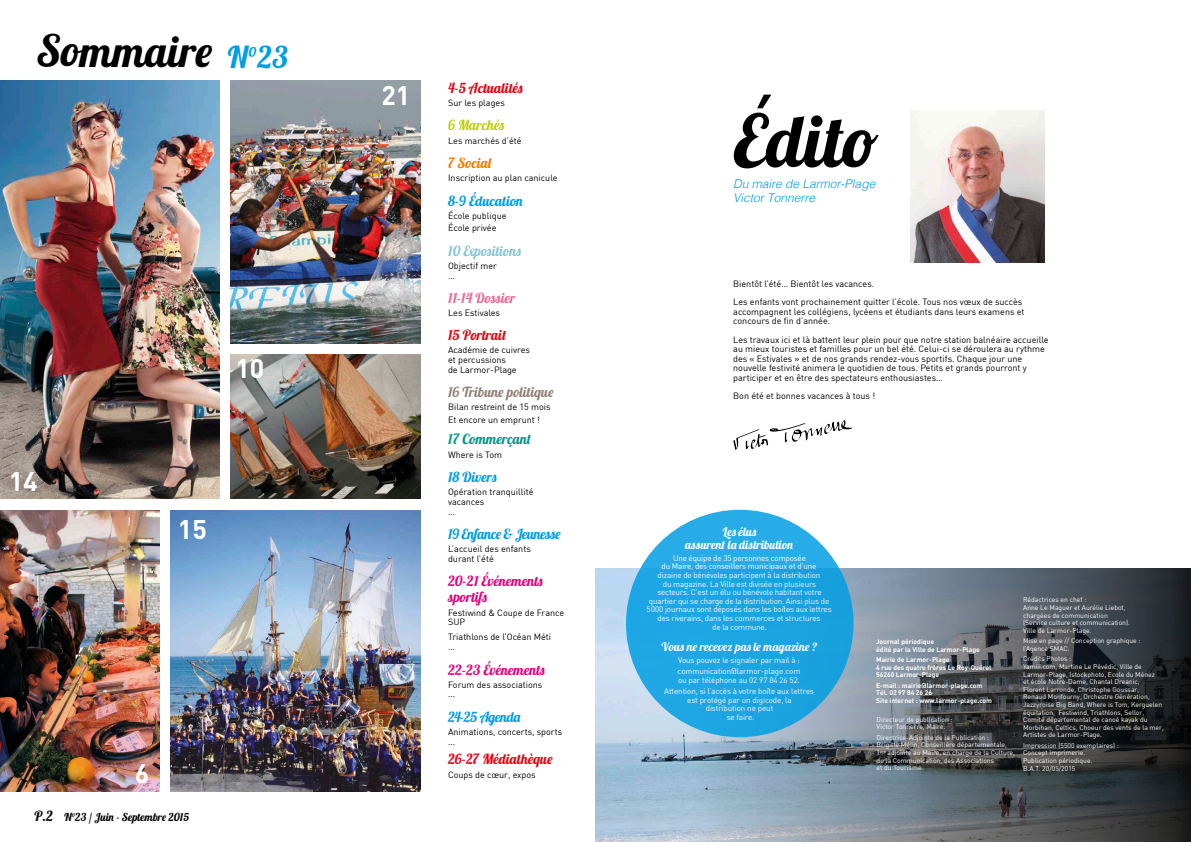
<style>
.page{position:relative;width:1191px;height:842px;background:#fff}
.page>*{position:absolute;margin:0;border:0;box-sizing:border-box;transform-origin:0 0}
.t1{font:72.5px "Lobster 1.4";letter-spacing:.025em;color:#000}
.t2{font:43.3px "Lobster 1.4";letter-spacing:.05em;color:#000}
.t3{font:700 26.7px "DIN";color:#fff}
.t4{font:14px/16px "Lobster 1.4";letter-spacing:.015em;color:#e5007d}
.t5{font:14px "Lobster 1.4";color:#009ee3}
.t6{font:14px "Lobster 1.4";color:#e30512}
.t7{font:14px "Lobster 1.4";color:#918078}
.t8{font:14px "Lobster 1.4";letter-spacing:.045em;color:#e30512}
.t9{font:14px "Lobster 1.4";letter-spacing:.01em;color:#89c6d7}
.t10{font:14px "Lobster 1.4";letter-spacing:.045em;color:#009ee3}
.t11{font:14px "Lobster 1.4";letter-spacing:.02em;color:#ec6992}
.t12{font:14px "Lobster 1.4";letter-spacing:.03em;color:#00988c}
.t13{font:14px "Lobster 1.4";letter-spacing:.03em;color:#becf0b}
.t14{font:14px "Lobster 1.4";letter-spacing:.045em;color:#ef7d00}
.t15{font:12px/13px "Lobster 1.4";color:#fff;text-align:center}
.t16{font:italic 300 12px/14.4px "Helvetica";color:#009ee3}
.t17{font:11px "Lobster 1.4";color:#000}
.t18{font:9px/9.6px "DIN";color:#000}
.t19{font:8px/8.6px "DIN";letter-spacing:-.02em;color:#fff;text-align:center}
.t20{font:6.8px/7.6px "DIN";color:#fff}
.t21{font:700 6.7px/7.6px "DIN";color:#fff}
.s1{font-size:30.1px;color:#009ee3}
.s2{font-size:14px}
</style>
<div class="page">
<img style="left:230px;top:354px;width:190px;height:145px">
<img style="left:0;top:510px;width:159px;height:282px">
<img style="left:230px;top:80px;width:190px;height:263px">
<img style="left:0;top:80px;width:219px;height:419px">
<img style="left:171px;top:510px;width:249px;height:282px">
<img style="left:595px;top:569px;width:95px;height:273px">
<svg style="left:690px;top:569px;width:501px;height:273px;background:#586169"></svg>
<img style="left:911px;top:110px;width:133px;height:153px">
<svg style="left:733px;top:420px;width:119px;height:30px"></svg>
<div style="left:626px;top:510px;width:227px;height:227px;background:#1ca6e3;border-radius:50%"></div>
<h2 class="t2" style="left:37px;top:23px;width:253px">Sommaire <span class="s1">N°23</span></h2>
<h3 class="t3" style="left:9px;top:464px;width:30px">14</h3>
<h3 class="t3" style="left:235px;top:351px;width:30px">10</h3>
<h3 class="t3" style="left:178px;top:512px;width:30px">15</h3>
<h3 class="t3" style="left:135px;top:756px;width:16px">6</h3>
<p class="t17" style="left:35px;top:810px;width:156px"><span class="s2">P.2</span> N°23 / Juin - Septembre 2015</p>
<h3 class="t3" style="left:381px;top:78px;width:30px">21</h3>
<h3 class="t8" style="left:448px;top:79px;width:76px">4-5 Actualités</h3>
<p class="t18" style="left:448px;top:98px;width:58px">Sur les plages</p>
<h3 class="t13" style="left:448px;top:116px;width:57px">6 Marchés</h3>
<p class="t18" style="left:448px;top:135px;width:75px">Les marchés d’été</p>
<h3 class="t14" style="left:448px;top:154px;width:45px">7 Social</h3>
<p class="t18" style="left:448px;top:173px;width:111px">Inscription au plan canicule</p>
<h3 class="t10" style="left:448px;top:192px;width:76px">8-9 Éducation</h3>
<p class="t18" style="left:448px;top:209px;width:60px;line-height:12.4px">École publique<br>École privée</p>
<h3 class="t9" style="left:448px;top:242px;width:74px">10 Expositions</h3>
<p class="t18" style="left:448px;top:261px;width:51px">Objectif mer ...</p>
<h3 class="t11" style="left:448px;top:289px;width:69px">11-14 Dossier</h3>
<p class="t18" style="left:448px;top:307px;width:54px">Les Estivales</p>
<h3 class="t6" style="left:448px;top:326px;width:60px">15 Portrait</h3>
<p class="t18" style="left:448px;top:345px;width:83px">Académie de cuivres et percussions<br>de Larmor-Plage</p>
<h3 class="t7" style="left:448px;top:383px;width:107px">16 Tribune politique</h3>
<p class="t18" style="left:448px;top:401px;width:104px;line-height:12.4px">Bilan restreint de 15 mois<br>Et encore un emprunt !</p>
<h3 class="t12" style="left:448px;top:430px;width:85px">17 Commerçant</h3>
<p class="t18" style="left:448px;top:449px;width:55px">Where is Tom</p>
<h3 class="t5" style="left:448px;top:468px;width:50px">18 Divers</h3>
<p class="t18" style="left:448px;top:487px;width:87px">Opération tranquillité vacances<br>...</p>
<h3 class="t5" style="left:448px;top:525px;width:114px">19 Enfance &amp; Jeunesse</h3>
<p class="t18" style="left:448px;top:544px;width:84px">L’accueil des enfants durant l’été</p>
<h3 class="t4" style="left:448px;top:573px;width:96px">20-21 Événements sportifs</h3>
<p class="t18" style="left:448px;top:607px;width:118px">Festiwind &amp; Coupe de France<br>SUP</p>
<p class="t18" style="left:448px;top:632px;width:105px">Triathlons de l’Océan Méti ...</p>
<h3 class="t4" style="left:448px;top:661px;width:98px">22-23 Événements</h3>
<p class="t18" style="left:448px;top:680px;width:96px">Forum des associations ...</p>
<h3 class="t5" style="left:448px;top:708px;width:74px">24-25 Agenda</h3>
<p class="t18" style="left:448px;top:727px;width:116px">Animations, concerts, sports ...</p>
<h3 class="t6" style="left:448px;top:750px;width:106px">26-27 Médiathèque</h3>
<p class="t18" style="left:448px;top:769px;width:89px">Coups de cœur, expos</p>
<h1 class="t1" style="left:733px;top:95px;width:147px">Édito</h1>
<h3 class="t16" style="left:733px;top:176px;width:144px">Du maire de Larmor-Plage<br>Victor Tonnerre</h3>
<p class="t18" style="left:733px;top:275px;width:290px;line-height:18.1px">Bientôt l’été… Bientôt les vacances.<br>Les enfants vont prochainement quitter l’école. Tous nos vœux de succès</p>
<p class="t18" style="left:733px;top:307px;width:293px">accompagnent les collégiens, lycéens et étudiants dans leurs examens et concours de fin d’année.</p>
<p class="t18" style="left:733px;top:334px;width:317px">Les travaux ici et là battent leur plein pour que notre station balnéaire accueille au mieux touristes et familles pour un bel été. Celui-ci se déroulera au rythme des « Estivales » et de nos grands rendez-vous sportifs. Chaque jour une nouvelle festivité animera le quotidien de tous. Petits et grands pourront y participer et en être des spectateurs enthousiastes…</p>
<p class="t18" style="left:733px;top:391px;width:143px">Bon été et bonnes vacances à tous !</p>
<h3 class="t15" style="left:685px;top:525px;width:109px">Les élus<br>assurent la distribution</h3>
<p class="t19" style="left:646px;top:553px;width:187px">Une équipe de 35 personnes composée<br>du Maire, des conseillers municipaux et d’une<br>dizaine de bénévoles participent à la distribution<br>du magazine. La Ville est divisée en plusieurs secteurs. C’est un élu ou bénévole habitant votre quartier qui se charge de la distribution. Ainsi plus de 5000 journaux sont déposés dans les boîtes aux lettres des riverains, dans les commerces et structures<br>de la commune.</p>
<h3 class="t15" style="left:661px;top:640px;width:157px">Vous ne recevez pas le magazine ?</h3>
<p class="t19" style="left:677px;top:654px;width:124px;line-height:11.4px;text-align:left">Vous pouvez le signaler par mail à : communication@larmor-plage.com</p>
<p class="t19" style="left:664px;top:674px;width:151px;line-height:11.4px">ou par téléphone au 02 97 84 26 52.<br>Attention, si l’accès à votre boîte aux lettres</p>
<p class="t19" style="left:687px;top:695px;width:106px">est protégé par un digicode, la distribution ne peut<br>se faire.</p>
<p class="t21" style="left:876px;top:637px;width:105px">Journal périodique<br>édité par la Ville de Larmor-Plage</p>
<p class="t21" style="left:876px;top:655px;width:117px">Mairie de Larmor-Plage<br>4 rue des quatre frères Le Roy-Quéret<br>56260 Larmor-Plage</p>
<p class="t21" style="left:876px;top:681px;width:117px">E-mail : mairie@larmor-plage.com<br>Tél. 02 97 84 26 26<br>Site internet : www.larmor-plage.com</p>
<p class="t20" style="left:876px;top:715px;width:77px">Directeur de publication :<br>Victor Tonnerre, Maire.</p>
<p class="t20" style="left:876px;top:733px;width:140px">Directrice-Adjointe de la Publication :<br>Brigitte Mélin, Conseillère départementale, 1<sup>ère</sup> adjointe au Maire, en charge de la Culture, de la Communication, des Associations<br>et du Tourisme.</p>
<p class="t20" style="left:1023px;top:596px;width:108px">Rédactrices en chef :<br>Anne Le Maguer et Aurélie Liebot, chargées de communication (Service culture et communication).<br>Ville de Larmor-Plage.</p>
<p class="t20" style="left:1023px;top:637px;width:119px">Mise en page // Conception graphique : l’Agence SMAC.</p>
<p class="t20" style="left:1023px;top:655px;width:142px">Crédits Photos :<br>Yamiii.com, Martine Le Pévédic, Ville de Larmor-Plage, Istockphoto, Ecole du Ménez<br>et école Notre-Dame, Chantal Dreanic,<br>Florent Larronde, Christophe Goussar, Renaud Monfourny, Orchestre Génération, Jazzyroise Big Band, Where is Tom, Kerguelen équitation, Festiwind, Triathlons, Sellor, Comité départemental de canoé kayak du Morbihan, Celtics, Choeur des vents de la mer, Artistes de Larmor-Plage.</p>
<p class="t20" style="left:1023px;top:741px;width:97px">Impression (5500 exemplaires) :<br>Concept Imprimerie.<br>Publication périodique.<br>B.A.T. 20/05/2015</p>
</div>
